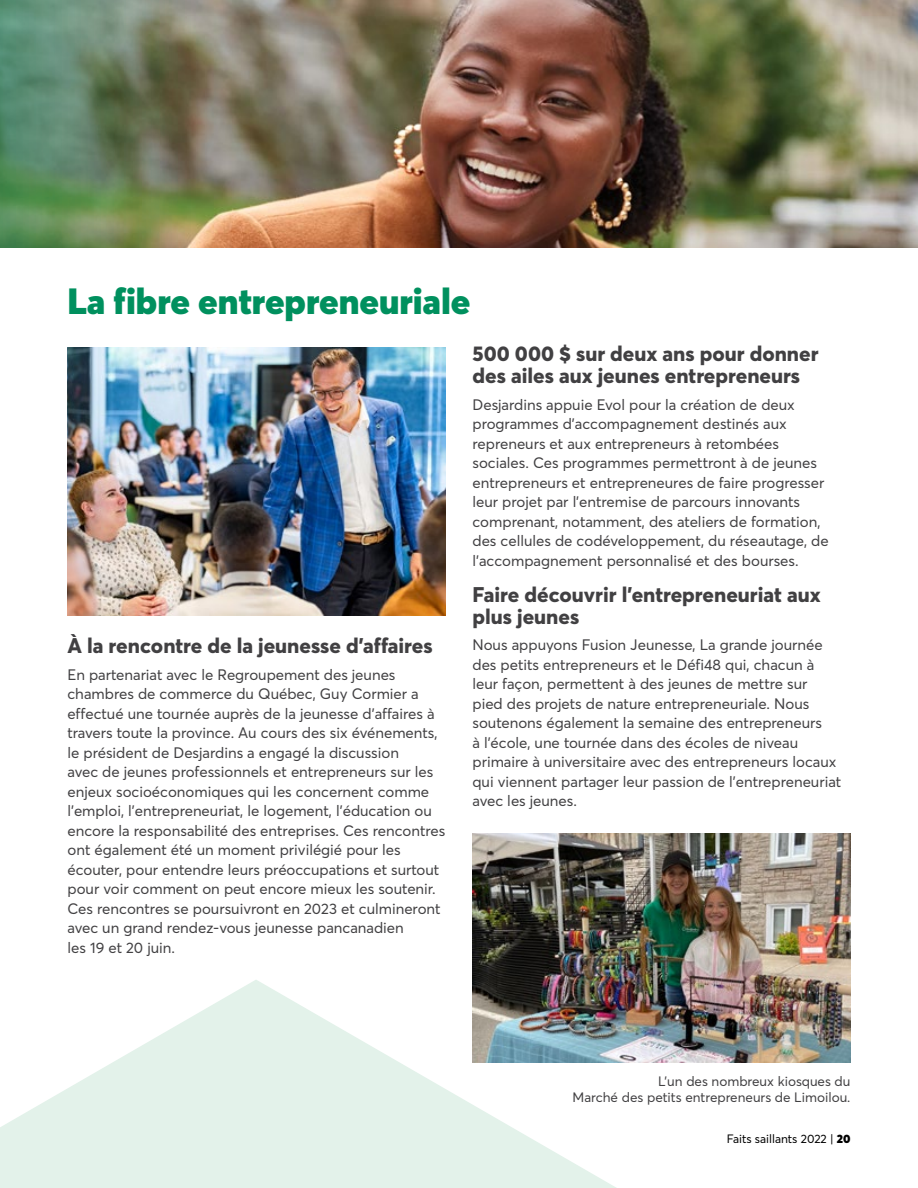
<style>
.page{position:relative;width:918px;height:1188px;background:#fff}
.page>*{position:absolute;margin:0;border:0;box-sizing:border-box;transform-origin:0 0}
.t1{font:900 36px "Desjardins Sans";color:#00905e}
.t2{font:800 21px/22.5px "Desjardins Sans";color:#414042}
.t3{font:15px/19.5px "Desjardins Sans";color:#414042}
.t4{font:13.5px/16.5px "Desjardins Sans";color:#414042;text-align:right}
.t5{font:12px "Desjardins Sans";color:#000}
.s1{font-weight:900}
</style>
<div class="page">
<svg style="left:0;top:980px;width:851px;height:208px"></svg>
<img style="left:68px;top:347px;width:378px;height:269px">
<img style="left:472px;top:834px;width:378px;height:229px">
<img style="left:0;top:0;width:918px;height:247px">
<h1 class="t1" style="left:68px;top:278px;width:405px">La fibre entrepreneuriale</h1>
<h2 class="t2" style="left:68px;top:634px;width:367px">À la rencontre de la jeunesse d’affaires</h2>
<p class="t3" style="left:68px;top:665px;width:379px">En partenariat avec le Regroupement des jeunes chambres de commerce du Québec, Guy Cormier a effectué une tournée auprès de la jeunesse d’affaires à travers toute la province. Au cours des six événements, le président de Desjardins a engagé la discussion<br>avec de jeunes professionnels et entrepreneurs sur les enjeux socioéconomiques qui les concernent comme l’emploi, l’entrepreneuriat, le logement, l’éducation ou encore la responsabilité des entreprises. Ces rencontres ont également été un moment privilégié pour les écouter, pour entendre leurs préoccupations et surtout pour voir comment on peut encore mieux les soutenir.<br>Ces rencontres se poursuivront en 2023 et culmineront avec un grand rendez-vous jeunesse pancanadien<br>les 19 et 20 juin.</p>
<h2 class="t2" style="left:472px;top:342px;width:348px">500 000 $ sur deux ans pour donner des ailes aux jeunes entrepreneurs</h2>
<p class="t3" style="left:472px;top:395px;width:358px">Desjardins appuie Evol pour la création de deux programmes d’accompagnement destinés aux repreneurs et aux entrepreneurs à retombées sociales. Ces programmes permettront à de jeunes entrepreneurs et entrepreneures de faire progresser leur projet par l’entremise de parcours innovants comprenant, notamment, des ateliers de formation, des cellules de codéveloppement, du réseautage, de l’accompagnement personnalisé et des bourses.</p>
<h2 class="t2" style="left:472px;top:583px;width:350px">Faire découvrir l’entrepreneuriat aux plus jeunes</h2>
<p class="t3" style="left:472px;top:635px;width:370px">Nous appuyons Fusion Jeunesse, La grande journée des petits entrepreneurs et le Défi48 qui, chacun à leur façon, permettent à des jeunes de mettre sur pied des projets de nature entrepreneuriale. Nous soutenons également la semaine des entrepreneurs<br>à l’école, une tournée dans des écoles de niveau primaire à universitaire avec des entrepreneurs locaux qui viennent partager leur passion de l’entrepreneuriat avec les jeunes.</p>
<p class="t4" style="left:573px;top:1073px;width:279px">L’un des nombreux kiosques du<br>Marché des petits entrepreneurs de Limoilou.</p>
<p class="t5" style="left:727px;top:1131px;width:125px">Faits saillants 2022 | <span class="s1">20</span></p>
</div>
